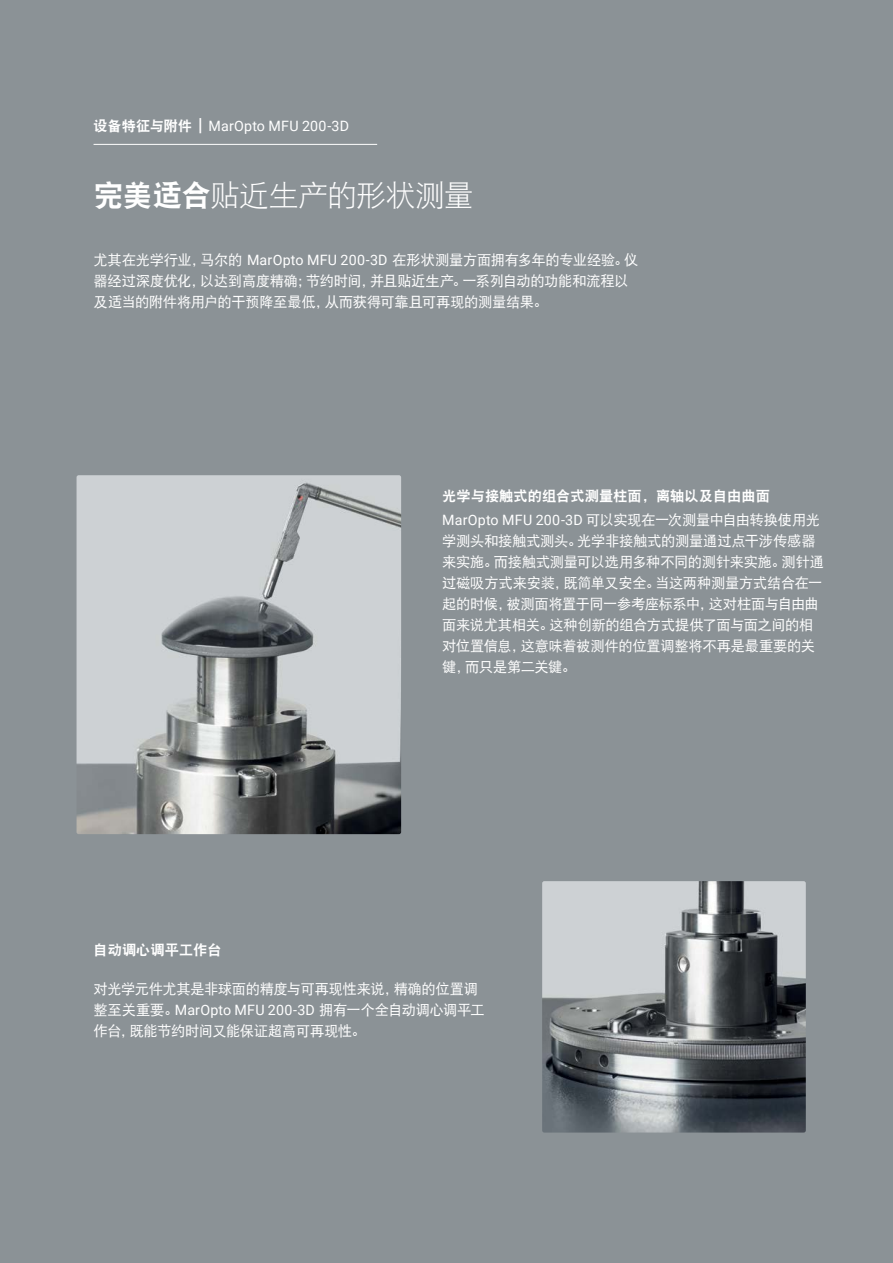
<style>
.page{position:relative;width:893px;height:1263px;background:#8b9296}
.page>*{position:absolute;margin:0;border:0;box-sizing:border-box;transform-origin:0 0}
.H0_Auszeichnung_30pt{font:30px "DFP Hei W3";letter-spacing:-.025em;color:#fff}
.Einleitung_9_5_Regul{font:14.25px/21px "DFP Hei W5";letter-spacing:-.02em;color:#fff}
.t1{font:14.25px "DFP Hei W9";color:#fff}
.Dachzeile_9_5pt_Regu{font:14.25px "Roboto";letter-spacing:.01em;color:#fff}
.s1{font-family:"DFP Hei W9"}
.s2{font-weight:700;font-size:18px}
.s3{font-family:"Roboto"}
</style>
<div class="page">
<hr style="left:94px;top:144px;width:283px;height:1px;background:#fff">
<img style="left:77px;top:475px;width:324px;height:359px">
<img style="left:542px;top:881px;width:264px;height:251px">
<p class="Dachzeile_9_5pt_Regu" style="left:94px;top:116px;width:257px"><span class="s1">设备特征与附件</span> <span class="s2">|</span> MarOpto MFU 200-3D</p>
<p class="H0_Auszeichnung_30pt" style="left:94px;top:179px;width:382px"><span class="s1">完美适合</span>贴近生产的形状测量</p>
<p class="Einleitung_9_5_Regul" style="left:94px;top:249px;width:546px">尤其在光学行业，马尔的 <span class="s3">MarOpto MFU 200-3D</span> 在形状测量方面拥有多年的专业经验。仪器经过深度优化，以达到高度精确；节约时间，并且贴近生产。一系列自动的功能和流程以及适当的附件将用户的干预降至最低，从而获得可靠且可再现的测量结果。</p>
<p class="t1" style="left:442px;top:489px;width:329px">光学与接触式的组合式测量柱面，离轴以及自由曲面</p>
<p class="Einleitung_9_5_Regul" style="left:442px;top:509px;width:383px"><span class="s3">MarOpto MFU 200-3D</span> 可以实现在一次测量中自由转换使用光学测头和接触式测头。光学非接触式的测量通过点干涉传感器来实施。而接触式测量可以选用多种不同的测针来实施。测针通过磁吸方式来安装，既简单又安全。当这两种测量方式结合在一起的时候，被测面将置于同一参考座标系中，这对柱面与自由曲面来说尤其相关。这种创新的组合方式提供了面与面之间的相对位置信息，这意味着被测件的位置调整将不再是最重要的关键，而只是第二关键。</p>
<p class="t1" style="left:94px;top:942px;width:130px">自动调心调平工作台</p>
<p class="Einleitung_9_5_Regul" style="left:94px;top:978px;width:393px">对光学元件尤其是非球面的精度与可再现性来说，精确的位置调整至关重要。<span class="s3">MarOpto MFU 200-3D</span> 拥有一个全自动调心调平工作台，既能节约时间又能保证超高可再现性。</p>
</div>
